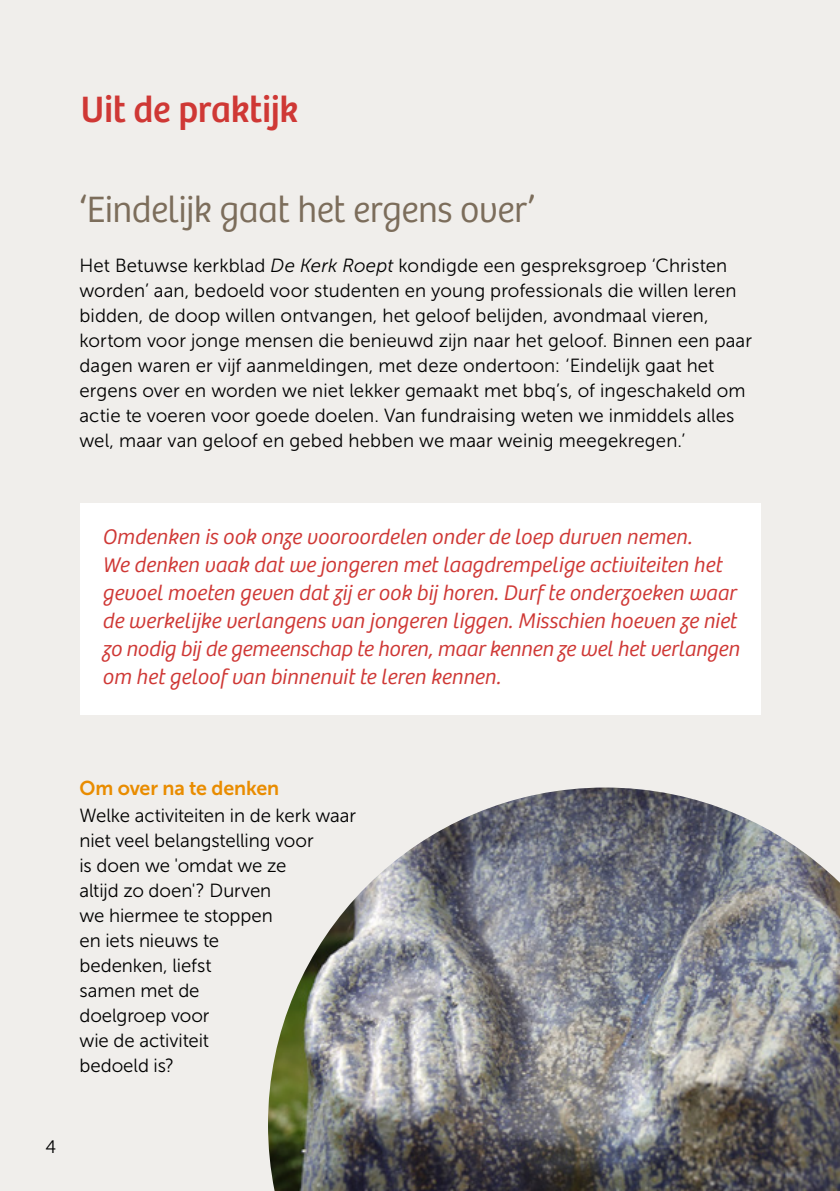
<style>
.page{position:relative;width:840px;height:1191px;background:#fff}
.page>*{position:absolute;margin:0;border:0;box-sizing:border-box;transform-origin:0 0}
.t1{font:300 38px "Bree";letter-spacing:-.015em;color:#7c6d5b}
.t2{font:38px "Bree";letter-spacing:-.01em;color:#cf3835}
.t3{font:italic 300 22px/28px "Bree";color:#cf3835}
.t4{font:20px "Museo Sans 700";letter-spacing:-.005em;color:#e98c00}
.t5{font:19px/25px "Museo Sans 300";letter-spacing:.005em;color:#000}
.t6{font:18px "Museo Sans 300";color:#000}
.s1{font-style:italic}
</style>
<div class="page">
<div style="left:0;top:0;width:839px;height:1191px;background:#f0eeeb"></div>
<div style="left:80px;top:503px;width:680px;height:211px;background:#fff"></div>
<img style="left:268px;top:787px;width:571px;height:404px">
<h1 class="t2" style="left:81px;top:87px;width:219px">Uit de praktijk</h1>
<h1 class="t1" style="left:79px;top:188px;width:456px">‘Eindelijk gaat het ergens over’</h1>
<p class="t5" style="left:79px;top:253px;width:673px">Het Betuwse kerkblad <span class="s1">De Kerk Roept</span> kondigde een gespreksgroep ‘Christen worden’ aan, bedoeld voor studenten en young professionals die willen leren bidden, de doop willen ontvangen, het geloof belijden, avondmaal vieren, kortom voor jonge mensen die benieuwd zijn naar het geloof. Binnen een paar dagen waren er vijf aanmeldingen, met deze ondertoon: ‘Eindelijk gaat het ergens over en worden we niet lekker gemaakt met bbq’s, of ingeschakeld om actie te voeren voor goede doelen. Van fundraising weten we inmiddels alles wel, maar van geloof en gebed hebben we maar weinig meegekregen.’</p>
<p class="t3" style="left:102px;top:523px;width:638px">Omdenken is ook onze vooroordelen onder de loep durven nemen.<br>We denken vaak dat we jongeren met laagdrempelige activiteiten het gevoel moeten geven dat zij er ook bij horen. Durf te onderzoeken waar de werkelijke verlangens van jongeren liggen. Misschien hoeven ze niet zo nodig bij de gemeenschap te horen, maar kennen ze wel het verlangen om het geloof van binnenuit te leren kennen.</p>
<p class="t4" style="left:79px;top:777px;width:201px">Om over na te denken</p>
<p class="t5" style="left:79px;top:803px;width:278px">Welke activiteiten in de kerk waar niet veel belangstelling voor<br>is doen we 'omdat we ze<br>altijd zo doen'? Durven<br>we hiermee te stoppen<br>en iets nieuws te<br>bedenken, liefst<br>samen met de<br>doelgroep voor<br>wie de activiteit<br>bedoeld is?</p>
<p class="t6" style="left:45px;top:1137px;width:12px">4</p>
</div>
